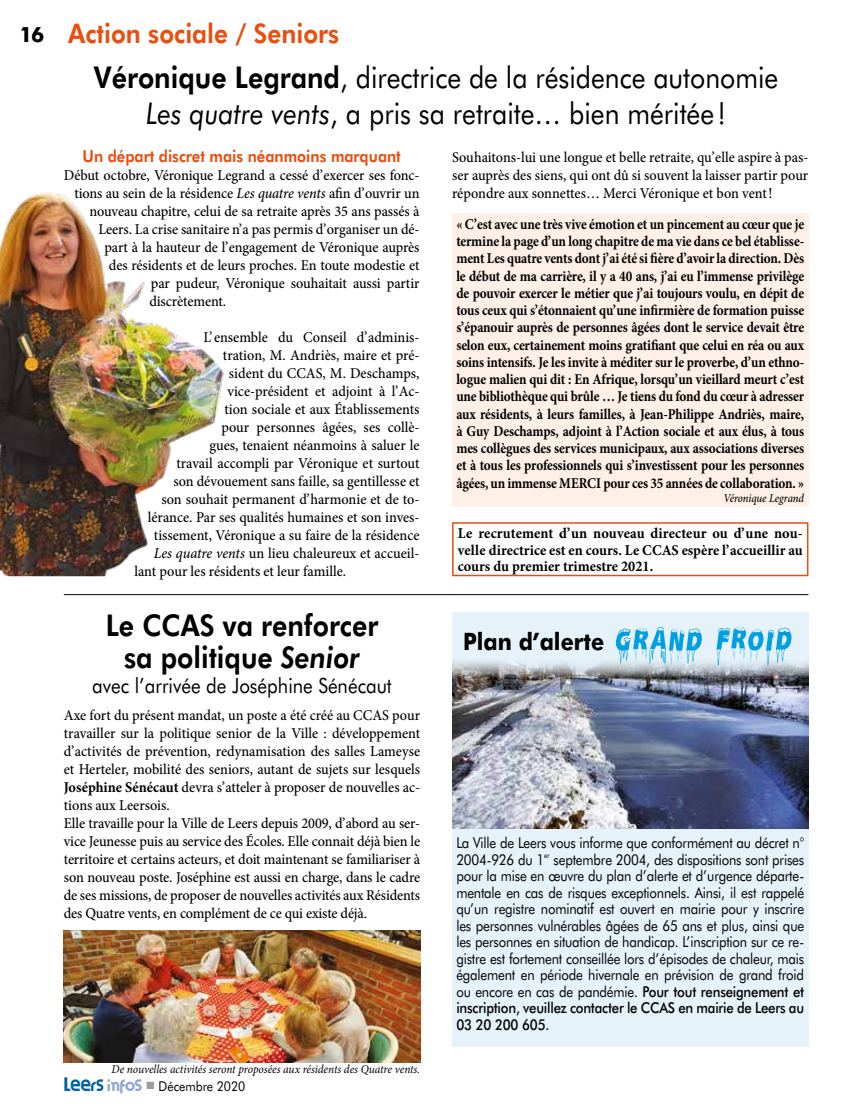
<style>
.page{position:relative;width:851px;height:1106px;background:#fff}
.page>*{position:absolute;margin:0;border:0;box-sizing:border-box;transform-origin:0 0}
.t1{font:30px/36px "Futura BT";color:#000;text-align:center;scale:.89 1}
.t2{font:800 30px/31.5px "Futura BT";color:#000;text-align:center;scale:.89 1}
.t3{font:800 27px "Futura BT";color:#e94e0f;scale:.9 1}
.t4{font:700 24px "Futura BT";color:#000;scale:.9 1}
.t5{font:21px "Futura BT";color:#000;scale:.89 1}
.t6{font:800 16.5px "Futura BT";color:#e94e0f;scale:.9 1}
.t7{font:500 15px/18px "Minion Pro";letter-spacing:-.005em;color:#000;text-align:justify;scale:.95 1}
.t8{font:700 15px/17.2px "Minion Pro";letter-spacing:-.005em;color:#000;text-align:justify;scale:.88 1}
.t9{font:15px/16.5px "Futura BT";letter-spacing:-.015em;color:#000;scale:.88 1}
.t10{font:700 15px/16.5px "Minion Pro";letter-spacing:-.005em;color:#000;text-align:justify;scale:.95 1}
.t11{font:13.5px "Futura BT";color:#000;scale:.9 1}
.t12{font:italic 12px "Minion Pro";letter-spacing:-.01em;color:#000;scale:.95 1}
.t13{font:italic 500 12px "Minion Pro";letter-spacing:-.01em;color:#000;scale:.9 1}
.t14{font:7.5px "Futura BT";color:#000;scale:.88 1}
.s1{font-weight:700;font-size:21px;color:#000}
.s2{font-weight:800}
.s3{font-style:italic}
.s4{font-weight:700}
.s5{font-family:"ZESSTYPE GRAFIKA";font-size:16.5px;color:#0061a3}
.s6{font-family:"ZESSTYPE GRAFIKA";font-size:16.5px;color:#8da8d2}
.s7{color:#9d9d9c}
.s8{font-weight:500}
</style>
<div class="page">
<div style="left:452px;top:213px;width:356px;height:293px;background:#fef0e7"></div>
<div style="left:452px;top:612px;width:356px;height:435px;background:#e6f2fa"></div>
<img style="left:452px;top:661px;width:356px;height:167px">
<img style="left:0;top:192px;width:224px;height:384px">
<img style="left:64px;top:930px;width:356px;height:132px">
<hr style="left:64px;top:594px;width:744px;height:1px;background:#000">
<svg style="left:716px;top:627px;width:75px;height:38px"></svg>
<svg style="left:615px;top:627px;width:86px;height:38px"></svg>
<div style="left:452px;top:522px;width:356px;height:54px;border:2px solid #e94e0f"></div>
<h2 class="t3" style="left:20px;top:16px;width:356px"><span class="s1">16</span> Action sociale / Seniors</h2>
<h1 class="t1" style="left:94px;top:59px;width:770px"><span class="s2">Véronique Legrand</span>, directrice de la résidence autonomie<br><span class="s3">Les quatre vents</span>, a pris sa retraite… bien méritée!</h1>
<p class="t6" style="left:82px;top:146px;width:355px">Un départ discret mais néanmoins marquant</p>
<p class="t7" style="left:64px;top:166px;width:376px">Début octobre, Véronique Legrand a cessé d’exercer ses fonc-</p>
<p class="t7" style="left:74px;top:184px;width:365px">tions au sein de la résidence <span class="s3">Les quatre vents</span> afin d’ouvrir un</p>
<p class="t7" style="left:89px;top:202px;width:349px">nouveau chapitre, celui de sa retraite après 35 ans passés à</p>
<p class="t7" style="left:98px;top:220px;width:339px">Leers. La crise sanitaire n’a pas permis d’organiser un dé-</p>
<p class="t7" style="left:104px;top:238px;width:333px">part à la hauteur de l’engagement de Véronique auprès</p>
<p class="t7" style="left:109px;top:256px;width:328px">des résidents et de leurs proches. En toute modestie et</p>
<p class="t7" style="left:151px;top:274px;width:284px">par pudeur, Véronique souhaitait aussi partir</p>
<p class="t7" style="left:149px;top:292px;width:82px">discrètement.</p>
<p class="t7" style="left:203px;top:328px;width:229px">L’ ensemble du Conseil d’adminis-</p>
<p class="t7" style="left:223px;top:346px;width:208px">tration, M. Andriès, maire et pré-</p>
<p class="t7" style="left:229px;top:364px;width:202px">sident du CCAS, M. Deschamps,</p>
<p class="t7" style="left:227px;top:382px;width:204px">vice-président et adjoint à l’Ac-</p>
<p class="t7" style="left:224px;top:400px;width:207px">tion sociale et aux Établissements</p>
<p class="t7" style="left:221px;top:418px;width:210px">pour personnes âgées, ses collè-</p>
<p class="t7" style="left:209px;top:436px;width:223px">gues, tenaient néanmoins à saluer le</p>
<p class="t7" style="left:176px;top:454px;width:257px">travail accompli par Véronique et surtout</p>
<p class="t7" style="left:173px;top:472px;width:260px">son dévouement sans faille, sa gentillesse et</p>
<p class="t7" style="left:161px;top:490px;width:273px">son souhait permanent d’harmonie et de to-</p>
<p class="t7" style="left:148px;top:508px;width:287px">lérance. Par ses qualités humaines et son inves-</p>
<p class="t7" style="left:154px;top:526px;width:281px">tissement, Véronique a su faire de la résidence</p>
<p class="t7" style="left:154px;top:544px;width:281px"><span class="s3">Les quatre vents</span> un lieu chaleureux et accueil-</p>
<p class="t7" style="left:134px;top:562px;width:224px">lant pour les résidents et leur famille.</p>
<h1 class="t2" style="left:106px;top:609px;width:308px">Le CCAS va renforcer sa politique <span class="s3">Senior</span></h1>
<h3 class="t5" style="left:92px;top:673px;width:338px">avec l’arrivée de Joséphine Sénécaut</h3>
<p class="t7" style="left:64px;top:706px;width:376px;text-align:left">Axe fort du présent mandat, un poste a été créé au CCAS pour travailler sur la politique senior de la Ville : développement d’activités de prévention, redynamisation des salles Lameyse et Herteler, mobilité des seniors, autant de sujets sur lesquels <span class="s4">Joséphine Sénécaut</span> devra s’atteler à proposer de nouvelles ac&shy;tions aux Leersois.<br>Elle travaille pour la Ville de Leers depuis 2009, d’abord au ser&shy;vice Jeunesse puis au service des Écoles. Elle connait déjà bien le territoire et certains acteurs, et doit maintenant se familiariser à son nouveau poste. Joséphine est aussi en charge, dans le cadre de ses missions, de proposer de nouvelles activités aux Résidents des Quatre vents, en complément de ce qui existe déjà.</p>
<p class="t12" style="left:112px;top:1061px;width:326px">De nouvelles activités seront proposées aux résidents des Quatre vents.</p>
<p class="t11" style="left:64px;top:1078px;width:203px"><span class="s5">Leers</span> <span class="s6">infos</span> <span class="s7">■</span> Décembre 2020</p>
<p class="t7" style="left:452px;top:148px;width:376px">Souhaitons-lui une longue et belle retraite, qu’elle aspire à pas&shy;ser auprès des siens, qui ont dû si souvent la laisser partir pour répondre aux sonnettes… Merci Véronique et bon vent!</p>
<p class="t8" style="left:456px;top:215px;width:397px">« C’est avec une très vive émotion et un pincement au cœur que je termine la page d’un long chapitre de ma vie dans ce bel établisse&shy;ment Les quatre vents dont j’ai été si fière d’avoir la direction. Dès le début de ma carrière, il y a 40 ans, j’ai eu l’immense privilège de pouvoir exercer le métier que j’ai toujours voulu, en dépit de tous ceux qui s’étonnaient qu’une infirmière de formation puisse s’épanouir auprès de personnes âgées dont le service devait être selon eux, certainement moins gratifiant que celui en réa ou aux soins intensifs. Je les invite à méditer sur le proverbe, d’un ethno&shy;logue malien qui dit : En Afrique, lorsqu’un vieillard meurt c’est une bibliothèque qui brûle … Je tiens du fond du cœur à adresser aux résidents, à leurs familles, à Jean-Philippe Andriès, maire, à Guy Deschamps, adjoint à l’Action sociale et aux élus, à tous mes collègues des services municipaux, aux associations diverses et à tous les professionnels qui s’investissent pour les personnes âgées, un immense MERCI pour ces 35 années de collaboration. »</p>
<p class="t13" style="left:723px;top:489px;width:91px">Véronique Legrand</p>
<p class="t10" style="left:458px;top:525px;width:364px">Le recrutement d’un nouveau directeur ou d’une nou&shy;velle directrice est en cours. Le CCAS espère l’accueillir au cours du premier trimestre 2021.</p>
<h3 class="t4" style="left:463px;top:627px;width:158px">Plan d’alerte</h3>
<p class="t9" style="left:456px;top:834px;width:396px">La Ville de Leers vous informe que conformément au décret n°<br>2004-926 du 1</p>
<p class="t9" style="left:456px;top:851px;width:397px;text-align:justify;text-indent:97px">septembre 2004, des dispositions sont prises pour la mise en œuvre du plan d’alerte et d’urgence départe&shy;mentale en cas de risques exceptionnels. Ainsi, il est rappelé qu’un registre nominatif est ouvert en mairie pour y inscrire les personnes vulnérables âgées de 65 ans et plus, ainsi que les personnes en situation de handicap. L’inscription sur ce re&shy;gistre est fortement conseillée lors d’épisodes de chaleur, mais également en période hivernale en prévision de grand froid ou encore en cas de pandémie. <span class="s8">Pour tout renseignement et inscription, veuillez contacter le CCAS en mairie de Leers au 03 20 200 605.</span></p>
<p class="t14" style="left:544px;top:850px;width:8px">er</p>
</div>
